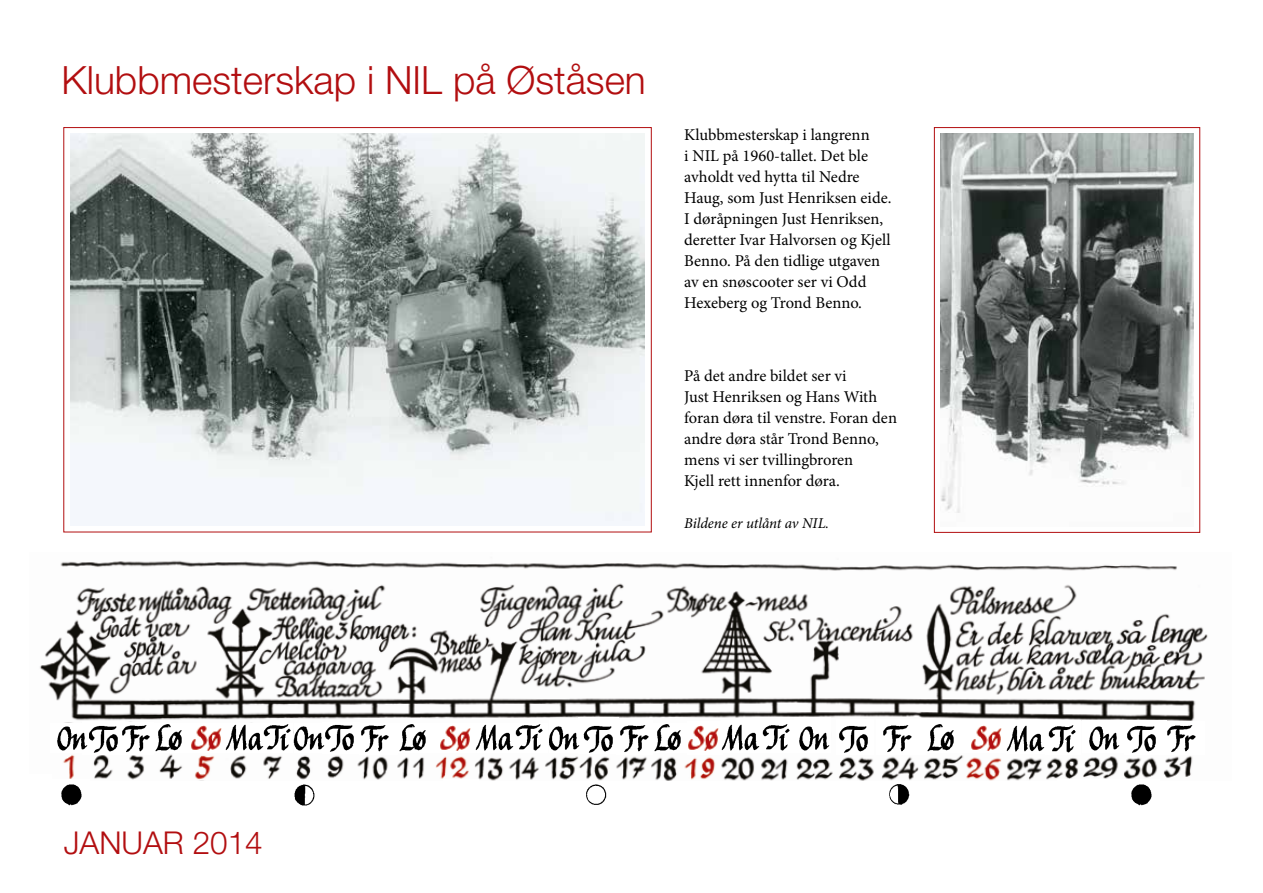
<style>
.page{position:relative;width:1263px;height:893px;background:#fff}
.page>*{position:absolute;margin:0;border:0;box-sizing:border-box;transform-origin:0 0}
.t1{font:300 39px "Helvetica Neue LT";color:#b20e10}
.t2{font:300 31.5px "Helvetica Neue LT";color:#b20e10}
.t3{font:16.5px/21px "Minion Pro";color:#000}
.t4{font:italic 15px "Minion Pro";letter-spacing:-.005em;color:#000}
</style>
<div class="page">
<div style="left:934px;top:127px;width:266px;height:406px;border:1px solid #b20e10"></div>
<img style="left:40px;top:560px;width:1168px;height:221px">
<div style="left:0;top:774px;width:51px;height:64px;background:#fff"></div>
<img style="left:889px;top:784px;width:21px;height:21px">
<div style="left:1057px;top:779px;width:103px;height:27px;background:#fff"></div>
<img style="left:1131px;top:784px;width:21px;height:22px">
<div style="left:0;top:779px;width:90px;height:27px;background:#fff"></div>
<img style="left:61px;top:784px;width:21px;height:22px">
<img style="left:294px;top:784px;width:21px;height:22px">
<img style="left:586px;top:784px;width:21px;height:21px">
<div style="left:83px;top:721px;width:42px;height:33px;background:#fff"></div>
<img style="left:89px;top:725px;width:95px;height:29px">
<svg style="left:120px;top:722px;width:34px;height:32px"></svg>
<svg style="left:153px;top:723px;width:33px;height:30px"></svg>
<div style="left:186px;top:723px;width:41px;height:30px;background:#fff"></div>
<img style="left:191px;top:725px;width:30px;height:26px">
<img style="left:225px;top:723px;width:39px;height:30px">
<div style="left:50px;top:723px;width:39px;height:30px;background:#fff"></div>
<img style="left:57px;top:726px;width:31px;height:25px">
<svg style="left:264px;top:723px;width:29px;height:30px"></svg>
<div style="left:322px;top:722px;width:38px;height:31px;background:#fff"></div>
<img style="left:325px;top:724px;width:29px;height:28px">
<div style="left:359px;top:723px;width:38px;height:31px;background:#fff"></div>
<img style="left:361px;top:725px;width:28px;height:28px">
<div style="left:397px;top:723px;width:37px;height:30px;background:#fff"></div>
<img style="left:399px;top:724px;width:27px;height:28px">
<div style="left:429px;top:723px;width:47px;height:30px;background:#fff"></div>
<img style="left:440px;top:725px;width:30px;height:26px">
<img style="left:294px;top:723px;width:31px;height:30px">
<div style="left:578px;top:718px;width:40px;height:36px;background:#fff"></div>
<img style="left:583px;top:725px;width:30px;height:28px">
<div style="left:616px;top:720px;width:36px;height:34px;background:#fff"></div>
<img style="left:620px;top:725px;width:64px;height:29px">
<svg style="left:649px;top:723px;width:38px;height:30px"></svg>
<div style="left:687px;top:721px;width:36px;height:33px;background:#fff"></div>
<img style="left:688px;top:725px;width:31px;height:26px">
<div style="left:722px;top:720px;width:45px;height:33px;background:#fff"></div>
<img style="left:722px;top:724px;width:38px;height:27px">
<div style="left:549px;top:720px;width:32px;height:33px;background:#fff"></div>
<img style="left:549px;top:726px;width:31px;height:25px">
<svg style="left:762px;top:720px;width:32px;height:33px"></svg>
<div style="left:836px;top:719px;width:38px;height:35px;background:#fff"></div>
<img style="left:839px;top:725px;width:29px;height:28px">
<div style="left:1124px;top:720px;width:42px;height:34px;background:#fff"></div>
<img style="left:1127px;top:725px;width:29px;height:28px">
<div style="left:876px;top:719px;width:51px;height:35px;background:#fff"></div>
<img style="left:883px;top:725px;width:29px;height:27px">
<div style="left:915px;top:720px;width:51px;height:33px;background:#fff"></div>
<img style="left:927px;top:724px;width:27px;height:28px">
<div style="left:963px;top:720px;width:43px;height:33px;background:#fff"></div>
<img style="left:971px;top:725px;width:30px;height:26px">
<div style="left:794px;top:718px;width:37px;height:35px;background:#fff"></div>
<img style="left:799px;top:726px;width:31px;height:25px">
<div style="left:1082px;top:720px;width:42px;height:33px;background:#fff"></div>
<img style="left:1089px;top:726px;width:31px;height:25px">
<div style="left:514px;top:723px;width:34px;height:30px;background:#fff"></div>
<img style="left:515px;top:724px;width:28px;height:27px">
<div style="left:1006px;top:720px;width:39px;height:34px;background:#fff"></div>
<img style="left:1006px;top:725px;width:39px;height:27px">
<div style="left:1045px;top:720px;width:36px;height:34px;background:#fff"></div>
<img style="left:1048px;top:725px;width:28px;height:28px">
<svg style="left:475px;top:723px;width:39px;height:30px"></svg>
<div style="left:443px;top:780px;width:36px;height:25px;background:#fff"></div>
<div style="left:1160px;top:721px;width:45px;height:33px;background:#fff"></div>
<img style="left:1167px;top:725px;width:29px;height:27px">
<img style="left:70px;top:134px;width:575px;height:392px">
<img style="left:941px;top:134px;width:252px;height:379px">
<h1 class="t1" style="left:62px;top:57px;width:586px">Klubbmesterskap i NIL på Øståsen</h1>
<p class="t3" style="left:684px;top:124px;width:209px">Klubbmesterskap i langrenn<br>i NIL på 1960-tallet. Det ble avholdt ved hytta til Nedre<br>Haug, som Just Henriksen eide.<br>I døråpningen Just Henriksen, deretter Ivar Halvorsen og Kjell<br>Benno. På den tidlige utgaven av en snøscooter ser vi Odd<br>Hexeberg og Trond Benno.</p>
<p class="t3" style="left:684px;top:366px;width:214px">På det andre bildet ser vi<br>Just Henriksen og Hans With foran døra til venstre. Foran den andre døra står Trond Benno, mens vi ser tvillingbroren<br>Kjell rett innenfor døra.</p>
<p class="t4" style="left:684px;top:513px;width:146px">Bildene er utlånt av NIL.</p>
<h2 class="t2" style="left:64px;top:823px;width:201px">JANUAR 2014</h2>
</div>
